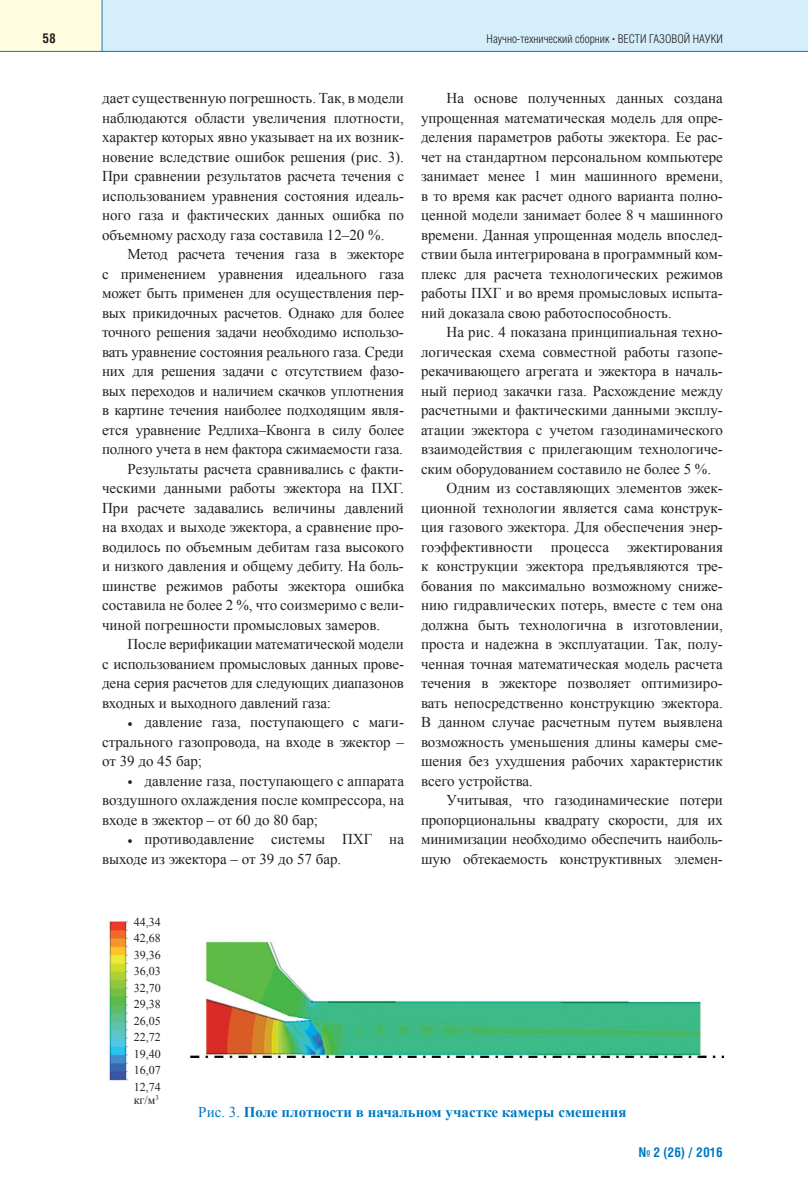
<style>
.page{position:relative;width:808px;height:1191px;background:#fff}
.page>*{position:absolute;margin:0;border:0;box-sizing:border-box;transform-origin:0 0}
.t1{font:15px/19.5px "Times New Roman";color:#231f20;text-align:justify}
.t2{font:700 15px "Times New Roman";color:#0079c2}
.t3{font:700 13.5px "Helios Cond";color:#0079c2}
.t4{font:700 13.5px "Helios Cond";color:#231f20}
.t5{font:12px/16.5px "Times New Roman";color:#231f20;text-align:justify}
.t6{font:300 12px "Helios Cond";color:#231f20}
.s1{font-family:"Times New Roman";font-weight:700}
.s2{font-weight:400}
</style>
<div class="page">
<div style="left:102px;top:0;width:706px;height:51px;background:#d4effb"></div>
<div style="left:0;top:0;width:102px;height:51px;background:#fffce0"></div>
<hr style="left:0;top:51px;width:808px;height:1px;background:#0079c2">
<hr style="left:102px;top:0;width:1px;height:51px;background:#0079c2">
<img style="left:109px;top:921px;width:614px;height:160px">
<p class="t4" style="left:43px;top:33px;width:15px">58</p>
<p class="t6" style="left:487px;top:34px;width:238px">Научно-технический сборник <span class="s1">·</span> ВЕСТИ ГАЗОВОЙ НАУКИ</p>
<p class="t1" style="left:102px;top:88px;width:303px">дает существенную погрешность. Так, в модели наблюдаются области увеличения плотности, характер которых явно указывает на их возник&shy;новение вследствие ошибок решения (рис. 3).<br>При сравнении результатов расчета течения с использованием уравнения состояния идеаль&shy;ного газа и фактических данных ошибка по объемному расходу газа составила 12–20 %.</p>
<p class="t1" style="left:128px;top:244px;width:278px">Метод расчета течения газа в эжекторе</p>
<p class="t1" style="left:102px;top:264px;width:303px">с применением уравнения идеального газа</p>
<p class="t1" style="left:102px;top:283px;width:303px">может быть применен для осуществления пер-</p>
<p class="t1" style="left:102px;top:303px;width:303px">вых прикидочных расчетов. Однако для более</p>
<p class="t1" style="left:102px;top:322px;width:303px">точного решения задачи необходимо использо-</p>
<p class="t1" style="left:102px;top:342px;width:303px">вать уравнение состояния реального газа. Среди</p>
<p class="t1" style="left:102px;top:361px;width:303px">них для решения задачи с отсутствием фазо-</p>
<p class="t1" style="left:102px;top:381px;width:303px">вых переходов и наличием скачков уплотнения</p>
<p class="t1" style="left:102px;top:400px;width:303px">в картине течения наиболее подходящим явля-</p>
<p class="t1" style="left:102px;top:420px;width:303px">ется уравнение Редлиха–Квонга в силу более</p>
<p class="t1" style="left:102px;top:439px;width:302px">полного учета в нем фактора сжимаемости газа.</p>
<p class="t1" style="left:128px;top:459px;width:278px">Результаты расчета сравнивались с факти-</p>
<p class="t1" style="left:102px;top:478px;width:303px">ческими данными работы эжектора на ПХГ.</p>
<p class="t1" style="left:102px;top:498px;width:303px">При расчете задавались величины давлений</p>
<p class="t1" style="left:102px;top:517px;width:303px">на входах и выходе эжектора, а сравнение про-</p>
<p class="t1" style="left:102px;top:537px;width:303px">водилось по объемным дебитам газа высокого</p>
<p class="t1" style="left:102px;top:556px;width:303px">и низкого давления и общему дебиту. На боль-</p>
<p class="t1" style="left:102px;top:576px;width:303px">шинстве режимов работы эжектора ошибка</p>
<p class="t1" style="left:102px;top:595px;width:303px">составила не более 2 %, что соизмеримо с вели-</p>
<p class="t1" style="left:102px;top:615px;width:280px">чиной погрешности промысловых замеров.</p>
<p class="t1" style="left:128px;top:634px;width:278px">После верификации математической модели</p>
<p class="t1" style="left:102px;top:654px;width:303px">с использованием промысловых данных прове-</p>
<p class="t1" style="left:102px;top:673px;width:303px">дена серия расчетов для следующих диапазонов</p>
<p class="t1" style="left:102px;top:693px;width:230px">входных и выходного давлений газа:</p>
<p class="t1" style="left:102px;top:712px;width:303px;text-indent:26px">• давление газа, поступающего с маги&shy;стрального газопровода, на входе в эжектор – от 39 до 45 бар;</p>
<p class="t1" style="left:102px;top:771px;width:303px;text-indent:26px">• давление газа, поступающего с аппарата воздушного охлаждения после компрессора, на входе в эжектор – от 60 до 80 бар;</p>
<p class="t1" style="left:102px;top:829px;width:303px;text-indent:26px">• противодавление системы ПХГ на выходе из эжектора – от 39 до 57 бар.</p>
<p class="t1" style="left:421px;top:88px;width:303px;text-indent:26px">На основе полученных данных создана упрощенная математическая модель для опре&shy;деления параметров работы эжектора. Ее рас&shy;чет на стандартном персональном компьютере занимает менее 1 мин машинного времени, в то время как расчет одного варианта полно&shy;ценной модели занимает более 8 ч машинного времени. Данная упрощенная модель впослед&shy;ствии была интегрирована в программный ком&shy;плекс для расчета технологических режимов работы ПХГ и во время промысловых испыта&shy;ний доказала свою работоспособность.</p>
<p class="t1" style="left:446px;top:322px;width:278px">На рис. 4 показана принципиальная техно-</p>
<p class="t1" style="left:421px;top:342px;width:303px">логическая схема совместной работы газопе-</p>
<p class="t1" style="left:421px;top:361px;width:303px">рекачивающего агрегата и эжектора в началь-</p>
<p class="t1" style="left:421px;top:381px;width:303px">ный период закачки газа. Расхождение между</p>
<p class="t1" style="left:421px;top:400px;width:303px">расчетными и фактическими данными эксплу-</p>
<p class="t1" style="left:421px;top:420px;width:303px">атации эжектора с учетом газодинамического</p>
<p class="t1" style="left:421px;top:439px;width:303px">взаимодействия с прилегающим технологиче-</p>
<p class="t1" style="left:421px;top:459px;width:292px">ским оборудованием составило не более 5 %.</p>
<p class="t1" style="left:446px;top:478px;width:278px">Одним из составляющих элементов эжек-</p>
<p class="t1" style="left:421px;top:498px;width:303px">ционной технологии является сама конструк-</p>
<p class="t1" style="left:421px;top:517px;width:303px">ция газового эжектора. Для обеспечения энер-</p>
<p class="t1" style="left:421px;top:537px;width:303px">гоэффективности процесса эжектирования</p>
<p class="t1" style="left:421px;top:556px;width:303px">к конструкции эжектора предъявляются тре-</p>
<p class="t1" style="left:421px;top:576px;width:303px">бования по максимально возможному сниже-</p>
<p class="t1" style="left:421px;top:595px;width:303px">нию гидравлических потерь, вместе с тем она</p>
<p class="t1" style="left:421px;top:615px;width:303px">должна быть технологична в изготовлении,</p>
<p class="t1" style="left:421px;top:634px;width:303px">проста и надежна в эксплуатации. Так, полу-</p>
<p class="t1" style="left:421px;top:654px;width:303px">ченная точная математическая модель расчета</p>
<p class="t1" style="left:421px;top:673px;width:303px">течения в эжекторе позволяет оптимизиро-</p>
<p class="t1" style="left:421px;top:693px;width:303px">вать непосредственно конструкцию эжектора.</p>
<p class="t1" style="left:421px;top:712px;width:303px">В данном случае расчетным путем выявлена</p>
<p class="t1" style="left:421px;top:732px;width:303px">возможность уменьшения длины камеры сме-</p>
<p class="t1" style="left:421px;top:751px;width:303px">шения без ухудшения рабочих характеристик</p>
<p class="t1" style="left:421px;top:771px;width:113px">всего устройства.</p>
<p class="t1" style="left:446px;top:790px;width:278px">Учитывая, что газодинамические потери</p>
<p class="t1" style="left:421px;top:810px;width:303px">пропорциональны квадрату скорости, для их</p>
<p class="t1" style="left:421px;top:829px;width:303px">минимизации необходимо обеспечить наиболь-</p>
<p class="t1" style="left:421px;top:849px;width:303px">шую обтекаемость конструктивных элемен-</p>
<p class="t5" style="left:134px;top:913px;width:28px">44,34<br>42,68<br>39,36<br>36,03<br>32,70<br>29,38<br>26,05<br>22,72<br>19,40<br>16,07<br>12,74</p>
<p class="t5" style="left:134px;top:1091px;width:27px">кг/м<sup>3</sup></p>
<p class="t2" style="left:198px;top:1104px;width:430px"><span class="s2">Рис. 3.</span> Поле плотности в начальном участке камеры смешения</p>
<p class="t3" style="left:639px;top:1147px;width:86px">№ 2 (26) / 2016</p>
</div>
